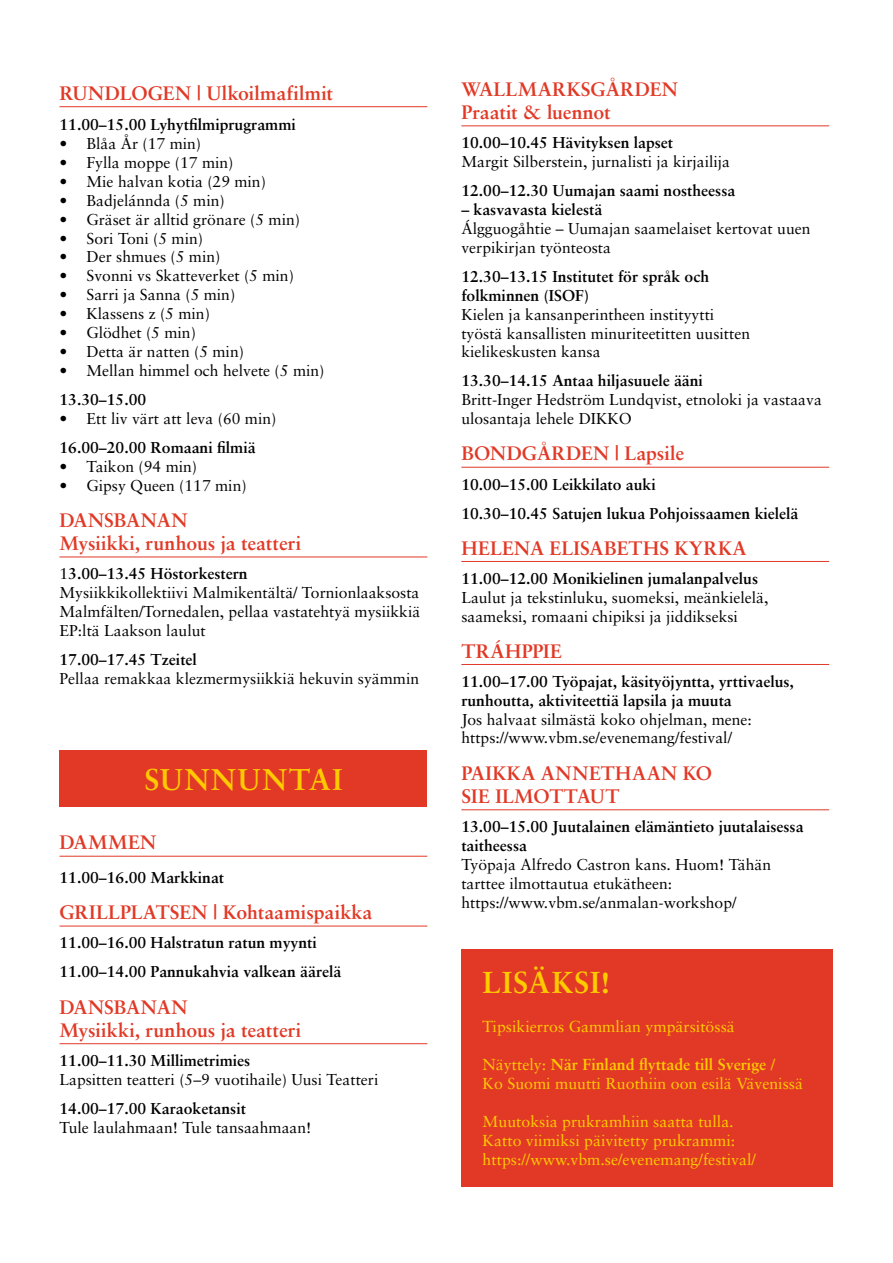
<style>
.page{position:relative;width:893px;height:1263px;background:#fff}
.page>*{position:absolute;margin:0;border:0;box-sizing:border-box;transform-origin:0 0}
.Dag{font:700 30.3px "Sabon LT Pro";letter-spacing:.025em;color:#ffcb00}
.Dag-2{font:700 30px "Sabon LT Pro";letter-spacing:.05em;color:#ffcb00}
.Plats{font:700 19.5px/23.4px "Sabon LT Pro";letter-spacing:.005em;color:#e13926}
.Bröd{font:15.9px/19px "Sabon LT Pro";color:#ffcb00}
.Bröd-2{font:15.75px/18.9px "Sabon LT Pro";color:#000}
.Tid{font:700 15.75px/18.9px "Sabon LT Pro";color:#000}
.Bröd-3{font:700 15.75px/18.9px "Sabon LT Pro";color:#000}
.Tid-2{font:15.75px/18.9px "Sabon LT Pro";color:#000}
.s1{font-weight:700}
</style>
<div class="page">
<div style="left:60px;top:749px;width:367px;height:57px;background:#e13926"></div>
<hr style="left:60px;top:856px;width:367px;height:1px;background:#e13926">
<hr style="left:60px;top:926px;width:367px;height:1px;background:#e13926">
<hr style="left:60px;top:1043px;width:367px;height:1px;background:#e13926">
<hr style="left:60px;top:106px;width:367px;height:1px;background:#e13926">
<hr style="left:60px;top:557px;width:367px;height:1px;background:#e13926">
<hr style="left:461px;top:125px;width:368px;height:1px;background:#e13926">
<hr style="left:461px;top:467px;width:368px;height:1px;background:#e13926">
<hr style="left:461px;top:561px;width:368px;height:1px;background:#e13926">
<hr style="left:461px;top:664px;width:368px;height:1px;background:#e13926">
<hr style="left:461px;top:809px;width:368px;height:1px;background:#e13926">
<div style="left:461px;top:949px;width:372px;height:237px;background:#e13926"></div>
<p class="Plats" style="left:60px;top:81px;width:275px">RUNDLOGEN | Ulkoilmafilmit</p>
<p class="Tid" style="left:60px;top:115px;width:238px">11.00–15.00 Lyhytfilmiprugrammi</p>
<p class="Bröd-2" style="left:60px;top:134px;width:143px">• Blåa År (17 min)</p>
<p class="Bröd-2" style="left:60px;top:153px;width:176px">• Fylla moppe (17 min)</p>
<p class="Bröd-2" style="left:60px;top:171px;width:208px">• Mie halvan kotia (29 min)</p>
<p class="Bröd-2" style="left:60px;top:190px;width:167px">• Badjelánnda (5 min)</p>
<p class="Bröd-2" style="left:60px;top:209px;width:242px">• Gräset är alltid grönare (5 min)</p>
<p class="Bröd-2" style="left:60px;top:228px;width:145px">• Sori Toni (5 min)</p>
<p class="Bröd-2" style="left:60px;top:247px;width:162px">• Der shmues (5 min)</p>
<p class="Bröd-2" style="left:60px;top:266px;width:236px">• Svonni vs Skatteverket (5 min)</p>
<p class="Bröd-2" style="left:60px;top:285px;width:177px">• Sarri ja Sanna (5 min)</p>
<p class="Bröd-2" style="left:60px;top:304px;width:152px">• Klassens z (5 min)</p>
<p class="Bröd-2" style="left:60px;top:323px;width:138px">• Glödhet (5 min)</p>
<p class="Bröd-2" style="left:60px;top:342px;width:186px">• Detta är natten (5 min)</p>
<p class="Bröd-2" style="left:60px;top:360px;width:266px">• Mellan himmel och helvete (5 min)</p>
<p class="Tid" style="left:60px;top:390px;width:88px">13.30–15.00</p>
<p class="Bröd-2" style="left:60px;top:408px;width:218px">• Ett liv värt att leva (60 min)</p>
<p class="Tid" style="left:60px;top:437px;width:198px">16.00–20.00 Romaani filmiä</p>
<p class="Bröd-2" style="left:60px;top:456px;width:139px">• Taikon (94 min)</p>
<p class="Bröd-2" style="left:60px;top:475px;width:189px">• Gipsy Queen (117 min)</p>
<p class="Plats" style="left:60px;top:508px;width:243px">DANSBANAN<br>Mysiikki, runhous ja teatteri</p>
<p class="Bröd-2" style="left:60px;top:564px;width:362px">1<span class="s1">3.00–13.45 Höstorkestern<br></span>Mysiikkikollektiivi Malmikentältä/ Tornionlaaksosta Malmfälten/Tornedalen, pellaa vastatehtyä mysiikkiä EP:ltä Laakson laulut</p>
<p class="Bröd-3" style="left:60px;top:650px;width:139px">17.00–17.45 Tzeitel</p>
<p class="Bröd-2" style="left:60px;top:668px;width:361px">Pellaa remakkaa klezmermysiikkiä hekuvin syämmin</p>
<p class="Dag-2" style="left:145px;top:760px;width:199px">SUNNUNTAI</p>
<p class="Plats" style="left:60px;top:830px;width:99px">DAMMEN</p>
<p class="Tid" style="left:60px;top:868px;width:166px">11.00–16.00 Markkinat</p>
<p class="Plats" style="left:60px;top:900px;width:314px">GRILLPLATSEN | Kohtaamispaikka</p>
<p class="Tid" style="left:60px;top:933px;width:259px">11.00–16.00 Halstratun ratun myynti</p>
<p class="Tid" style="left:60px;top:962px;width:283px">11.00–14.00 Pannukahvia valkean äärelä</p>
<p class="Plats" style="left:60px;top:994px;width:243px">DANSBANAN<br>Mysiikki, runhous ja teatteri</p>
<p class="Tid" style="left:60px;top:1051px;width:192px">11.00–11.30 Millimetrimies</p>
<p class="Bröd-2" style="left:60px;top:1069px;width:320px">Lapsitten teatteri (5–9 vuotihaile) Uusi Teatteri</p>
<p class="Tid" style="left:60px;top:1098px;width:188px">14.00–17.00 Karaoketansit</p>
<p class="Tid-2" style="left:60px;top:1117px;width:253px">Tule laulahmaan! Tule tansaahmaan!</p>
<p class="Plats" style="left:461px;top:77px;width:218px">WALLMARKSGÅRDEN<br>Praatit &amp; luennot</p>
<p class="Tid" style="left:461px;top:133px;width:213px">10.00–10.45 Hävityksen lapset</p>
<p class="Bröd-2" style="left:461px;top:152px;width:270px">Margit Silberstein, jurnalisti ja kirjailija</p>
<p class="Tid" style="left:461px;top:181px;width:275px">12.00–12.30 Uumajan saami nostheessa</p>
<p class="Tid" style="left:461px;top:200px;width:142px">– kasvavasta kielestä</p>
<p class="Bröd-2" style="left:461px;top:219px;width:351px">Álgguogåhtie – Uumajan saamelaiset kertovat uuen verpikirjan työnteosta</p>
<p class="Tid" style="left:461px;top:266px;width:249px">12.30–13.15 Institutet för språk och folkminnen (ISOF)</p>
<p class="Tid-2" style="left:461px;top:304px;width:254px">Kielen ja kansanperintheen instityytti</p>
<p class="Tid-2" style="left:461px;top:323px;width:290px">työstä kansallisten minuriteetitten uusitten kielikeskusten kansa</p>
<p class="Tid" style="left:461px;top:371px;width:243px">13.30–14.15 Antaa hiljasuuele ääni</p>
<p class="Bröd-2" style="left:461px;top:390px;width:362px">Britt-Inger Hedström Lundqvist, etnoloki ja vastaava ulosantaja lehele DIKKO</p>
<p class="Plats" style="left:461px;top:441px;width:224px">BONDGÅRDEN | Lapsile</p>
<p class="Tid" style="left:461px;top:474px;width:196px">10.00–15.00 Leikkilato auki</p>
<p class="Tid" style="left:461px;top:503px;width:339px">10.30–10.45 Satujen lukua Pohjoissaamen kielelä</p>
<p class="Plats" style="left:461px;top:536px;width:287px">HELENA ELISABETHS KYRKA</p>
<p class="Bröd-3" style="left:461px;top:568px;width:298px">11.00–12.00 Monikielinen jumalanpalvelus</p>
<p class="Bröd-2" style="left:461px;top:587px;width:309px">Laulut ja tekstinluku, suomeksi, meänkielelä, saameksi, romaani chipiksi ja jiddikseksi</p>
<p class="Plats" style="left:461px;top:639px;width:102px">TRÁHPPIE</p>
<p class="Bröd-3" style="left:461px;top:671px;width:334px">11.00–17.00 Työpajat, käsityöjyntta, yrttivaelus, runhoutta, aktiviteettiä lapsila ja muuta</p>
<p class="Bröd-2" style="left:461px;top:709px;width:292px">Jos halvaat silmästä koko ohjelman, mene: https://www.vbm.se/evenemang/festival/</p>
<p class="Plats" style="left:461px;top:761px;width:252px">PAIKKA ANNETHAAN KO<br>SIE ILMOTTAUT</p>
<p class="Tid" style="left:461px;top:817px;width:344px">13.00–15.00 Juutalainen elämäntieto juutalaisessa taitheessa</p>
<p class="Bröd-2" style="left:461px;top:854px;width:311px">Työpaja Alfredo Castron kans. Huom! Tähän tarttee ilmottautua etukätheen:</p>
<p class="Bröd-2" style="left:461px;top:892px;width:277px">https://www.vbm.se/anmalan-workshop/</p>
<p class="Dag" style="left:483px;top:964px;width:129px">LISÄKSI!</p>
<p class="Bröd" style="left:483px;top:1016px;width:254px">Tipsikierros Gammlian ympärsitössä</p>
<p class="Bröd" style="left:483px;top:1054px;width:322px">Näyttely: <span class="s1">När Finland flyttade till Sverige</span> /<br>Ko Suomi muutti Ruothiin oon esilä Vävenissä</p>
<p class="Bröd" style="left:483px;top:1111px;width:254px">Muutoksia prukramhiin saatta tulla.<br>Katto viimiksi päivitetty prukrammi:</p>
<p class="Bröd" style="left:483px;top:1150px;width:275px">https://www.vbm.se/evenemang/festival/</p>
</div>
